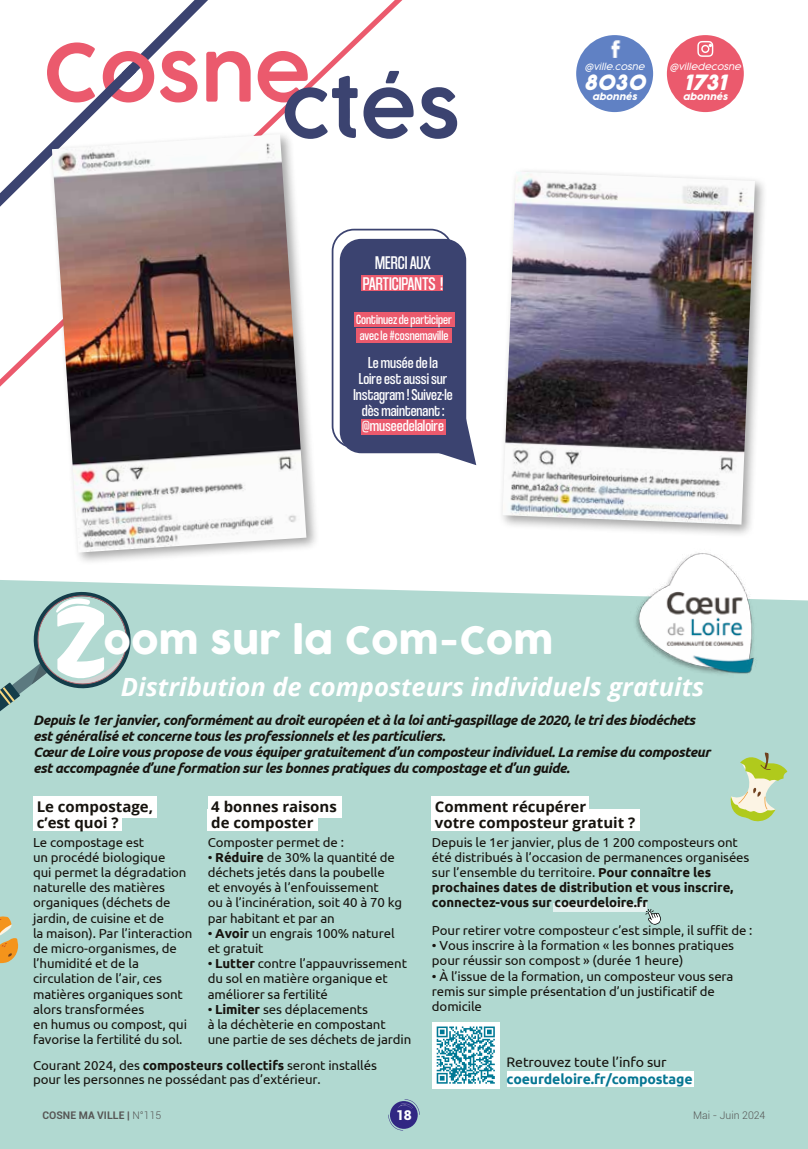
<style>
.page{position:relative;width:808px;height:1149px;background:#fff}
.page>*{position:absolute;margin:0;border:0;box-sizing:border-box;transform-origin:0 0}
.t1{font:600 78.45px "COCOGOOSE";color:#eb5a6d}
.t2{font:600 78.45px "COCOGOOSE";color:#3b4370}
.t3{font:37.5px "Cocogoose";color:#fff}
.t4{font:italic 700 25.05px "Open Sans";color:#fff}
.t5{font:italic 21px "Cocogoose Pro";color:#fff}
.t6{font:19.2px/21px "Coolvetica Condensed Rg";color:#fff;text-align:center}
.t7{font:16.5px/15.8px "Coolvetica Condensed Rg";color:#fff;text-align:center}
.t8{font:700 14.7px/15.5px "Open Sans";color:#16130e}
.t9{font:13.95px/15.8px "Coolvetica Condensed Rg";color:#fff}
.t10{font:italic 700 13.8px/16px "Ubuntu";letter-spacing:-.03em;color:#16130e}
.t11{font:700 13.8px "Ubuntu";letter-spacing:-.01em;color:#077793}
.t12{font:13.8px "Ubuntu";letter-spacing:-.01em;color:#16130e}
.t13{font:900 13.5px "Roboto";color:#fff}
.t14{font:13.05px/15.1px "Ubuntu";letter-spacing:-.01em;color:#16130e}
.t15{font:700 10.5px "Roboto";color:#575756}
.t16{font:300 10.5px "Roboto";color:#575756}
.t17{font:italic 300 9px "Cocogoose Pro";color:#fff}
.t18{font:italic 9px "Cocogoose Pro";color:#fff}
.s1{font-weight:700}
.s2{font-weight:300}
</style>
<div class="page">
<div style="left:0;top:580px;width:808px;height:568px;background:#b1d9d1"></div>
<div style="left:134px;top:665px;width:550px;height:72px;background:#b1d9d1"></div>
<div style="left:103px;top:688px;width:79px;height:63px;background:#b1d9d1"></div>
<div style="left:121px;top:670px;width:583px;height:34px;background:#b1d9d1"></div>
<img style="left:630px;top:553px;width:128px;height:124px">
<div style="left:33px;top:796px;width:124px;height:21px;background:#fff"></div>
<div style="left:208px;top:796px;width:133px;height:21px;background:#fff"></div>
<div style="left:431px;top:796px;width:158px;height:21px;background:#fff"></div>
<div style="left:33px;top:809px;width:89px;height:21px;background:#fff"></div>
<div style="left:208px;top:809px;width:110px;height:21px;background:#fff"></div>
<div style="left:431px;top:809px;width:208px;height:21px;background:#fff"></div>
<div style="left:432px;top:1021px;width:67px;height:66px;background:#fff"></div>
<svg style="left:436px;top:1026px;width:59px;height:58px"></svg>
<div style="left:507px;top:1071px;width:187px;height:15px;background:#fff"></div>
<div style="left:553px;top:902px;width:94px;height:9px;background:#e5f2f0"></div>
<svg style="left:645px;top:908px;width:16px;height:16px"></svg>
<svg style="left:0;top:906px;width:19px;height:57px"></svg>
<svg style="left:729px;top:752px;width:58px;height:70px;background:#bfd8a5"></svg>
<svg style="left:0;top:237px;width:432px;height:178px"></svg>
<svg style="left:0;top:0;width:448px;height:237px"></svg>
<div style="left:47px;top:130px;width:273px;height:435px;background:#000;opacity:.35"></div>
<img style="left:52px;top:134px;width:254px;height:418px">
<div style="left:498px;top:167px;width:270px;height:370px;background:#000;opacity:.35"></div>
<img style="left:502px;top:171px;width:253px;height:353px">
<svg style="left:413px;top:418px;width:63px;height:47px"></svg>
<div style="left:332px;top:229px;width:121px;height:219px;border:2px solid #3b4370;border-radius:21px"></div>
<div style="left:340px;top:239px;width:126px;height:214px;background:#3b4370;border-radius:21px"></div>
<div style="left:361px;top:419px;width:84px;height:15px;background:#eb5a6d"></div>
<div style="left:361px;top:275px;width:82px;height:16px;background:#eb5a6d"></div>
<div style="left:354px;top:313px;width:100px;height:14px;background:#eb5a6d"></div>
<div style="left:356px;top:328px;width:95px;height:14px;background:#eb5a6d"></div>
<svg style="left:0;top:585px;width:137px;height:143px"></svg>
<svg style="left:388px;top:1098px;width:32px;height:32px"></svg>
<div style="left:576px;top:35px;width:77px;height:77px;background:#6081c4;border-radius:50%"></div>
<img style="left:610px;top:40px;width:11px;height:18px">
<div style="left:667px;top:35px;width:77px;height:77px;background:#eb5a6d;border-radius:50%"></div>
<svg style="left:697px;top:41px;width:16px;height:16px"></svg>
<h1 class="t1" style="left:44px;top:18px;width:269px">COSNE</h1>
<h1 class="t2" style="left:281px;top:54px;width:180px">CTÉS</h1>
<h3 class="t6" style="left:363px;top:251px;width:82px">MERCI AUX<br>PARTICIPANTS !</h3>
<p class="t9" style="left:356px;top:311px;width:98px">Continuez de participer avec le #cosnemaville</p>
<p class="t7" style="left:353px;top:354px;width:101px">Le musée de la<br>Loire est aussi sur<br>Instagram ! Suivez-le dès maintenant : @museedelaloire</p>
<p class="t17" style="left:585px;top:60px;width:61px">@ville.cosne</p>
<h3 class="t5" style="left:584px;top:68px;width:63px">8030</h3>
<p class="t17" style="left:670px;top:60px;width:73px">@villedecosne</p>
<h3 class="t5" style="left:684px;top:68px;width:44px">1731</h3>
<p class="t18" style="left:592px;top:91px;width:47px">abonnés</p>
<p class="t18" style="left:683px;top:91px;width:47px">abonnés</p>
<h2 class="t3" style="left:104px;top:613px;width:451px">oom sur la Com-Com</h2>
<h3 class="t4" style="left:121px;top:669px;width:585px">Distribution de composteurs individuels gratuits</h3>
<p class="t10" style="left:33px;top:711px;width:679px">Depuis le 1er janvier, conformément au droit européen et à la loi anti-gaspillage de 2020, le tri des biodéchets est généralisé et concerne tous les professionnels et les particuliers.<br>Cœur de Loire vous propose de vous équiper gratuitement d’un composteur individuel. La remise du composteur est accompagnée d’une formation sur les bonnes pratiques du compostage et d’un guide.</p>
<p class="t8" style="left:435px;top:798px;width:202px">Comment récupérer<br>votre composteur gratuit ?</p>
<p class="t14" style="left:33px;top:833px;width:161px">Le compostage est<br>un procédé biologique<br>qui permet la dégradation naturelle des matières organiques (déchets de jardin, de cuisine et de<br>la maison). Par l’interaction de micro-organismes, de l’humidité et de la circulation de l’air, ces matières organiques sont alors transformées<br>en humus ou compost, qui favorise la fertilité du sol.</p>
<p class="t14" style="left:33px;top:1057px;width:345px;line-height:14.1px">Courant 2024, des <span class="s1">composteurs collectifs</span> seront installés pour les personnes ne possédant pas d’extérieur.</p>
<p class="t8" style="left:211px;top:798px;width:127px">4 bonnes raisons de composter</p>
<p class="t8" style="left:37px;top:798px;width:118px">Le compostage, c’est quoi ?</p>
<p class="t14" style="left:432px;top:833px;width:319px">Depuis le 1er janvier, plus de 1 200 composteurs ont été distribués à l’occasion de permanences organisées sur l’ensemble du territoire. <span class="s1">Pour connaître les prochaines dates de distribution et vous inscrire, connectez-vous sur coeurdeloire.fr</span></p>
<p class="t14" style="left:208px;top:833px;width:138px">Composter permet de :</p>
<p class="t14" style="left:208px;top:848px;width:196px">• <span class="s1">Réduire</span> de 30% la quantité de déchets jetés dans la poubelle<br>et envoyés à l’enfouissement<br>ou à l’incinération, soit 40 à 70 kg par habitant et par an</p>
<p class="t14" style="left:208px;top:924px;width:188px">• <span class="s1">Avoir</span> un engrais 100% naturel et gratuit</p>
<p class="t14" style="left:208px;top:955px;width:201px">• <span class="s1">Lutter</span> contre l’appauvrissement du sol en matière organique et améliorer sa fertilité</p>
<p class="t14" style="left:208px;top:1000px;width:205px">• <span class="s1">Limiter</span> ses déplacements<br>à la déchèterie en compostant<br>une partie de ses déchets de jardin</p>
<p class="t14" style="left:432px;top:922px;width:322px">Pour retirer votre composteur c’est simple, il suffit de :</p>
<p class="t14" style="left:432px;top:937px;width:304px">• Vous inscrire à la formation « les bonnes pratiques pour réussir son compost » (durée 1 heure)</p>
<p class="t14" style="left:432px;top:967px;width:303px">• À l’issue de la formation, un composteur vous sera remis sur simple présentation d’un justificatif de domicile</p>
<p class="t12" style="left:507px;top:1053px;width:161px">Retrouvez toute l’info sur</p>
<p class="t11" style="left:507px;top:1070px;width:188px">coeurdeloire.fr/compostage</p>
<p class="t15" style="left:43px;top:1107px;width:120px">COSNE MA VILLE | <span class="s2">N°115</span></p>
<p class="t13" style="left:396px;top:1105px;width:17px">18</p>
<p class="t16" style="left:693px;top:1107px;width:74px">Mai - Juin 2024</p>
</div>
